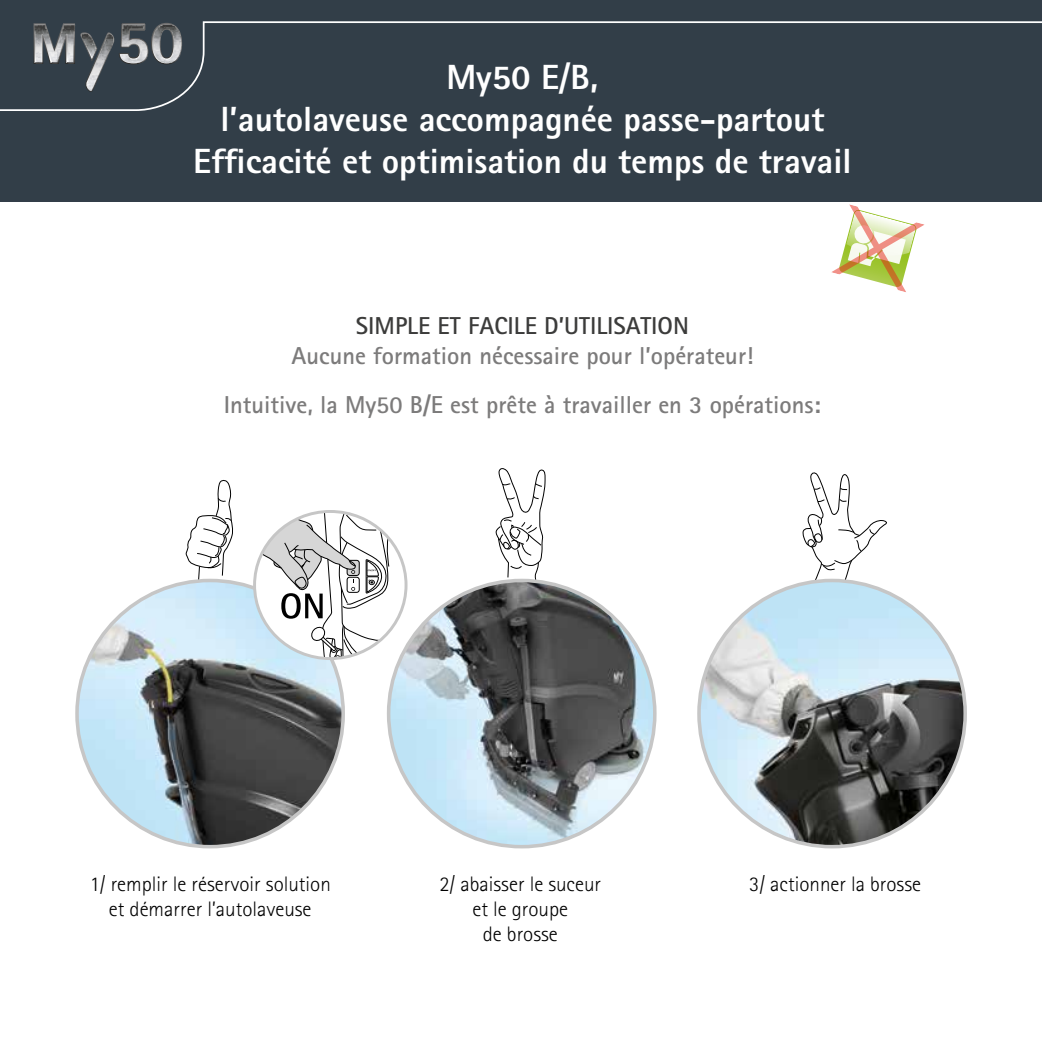
<style>
.page{position:relative;width:1042px;height:1042px;background:#fff}
.page>*{position:absolute;margin:0;border:0;box-sizing:border-box;transform-origin:0 0}
.t1{font:800 35px/42px "Rotis Sans Serif";color:#fff;text-align:center}
.t2{font:700 24.5px "Rotis Sans Serif";color:#7c7b7b}
.t3{font:700 24.5px "Rotis Sans Serif";color:#3c3c3b}
.t4{font:300 21px/25.2px "Rotis Sans Serif";color:#000;text-align:center}
</style>
<div class="page">
<div style="left:0;top:0;width:1042px;height:202px;background:#323e48"></div>
<svg style="left:802px;top:472px;width:85px;height:116px"></svg>
<svg style="left:186px;top:479px;width:47px;height:102px"></svg>
<svg style="left:495px;top:468px;width:51px;height:113px"></svg>
<img style="left:77px;top:580px;width:266px;height:266px;border-radius:133px">
<img style="left:389px;top:580px;width:266px;height:266px;border-radius:133px">
<img style="left:699px;top:580px;width:266px;height:266px;border-radius:133px">
<svg style="left:254px;top:511px;width:152px;height:147px"></svg>
<div style="left:253px;top:510px;width:154px;height:150px;border:3px solid #c6c6c6;border-radius:50%"></div>
<svg style="left:831px;top:204px;width:94px;height:88px"></svg>
<div style="left:3px;top:0;width:85px;height:94px;background:#323e48"></div>
<div style="left:49px;top:2px;width:96px;height:121px;background:#323e48"></div>
<img style="left:88px;top:0;width:33px;height:94px">
<svg style="left:34px;top:23px;width:87px;height:69px;background:#565e64"></svg>
<img style="left:121px;top:0;width:92px;height:94px">
<h1 class="t1" style="left:193px;top:56px;width:660px">My50 E/B,<br>l’autolaveuse accompagnée passe-partout<br>Efficacité et optimisation du temps de travail</h1>
<p class="t3" style="left:356px;top:311px;width:334px">SIMPLE ET FACILE D’UTILISATION</p>
<p class="t2" style="left:291px;top:340px;width:463px">Aucune formation nécessaire pour l’opérateur!</p>
<p class="t2" style="left:224px;top:389px;width:598px">Intuitive, la My50 B/E est prête à travailler en 3 opérations:</p>
<p class="t4" style="left:90px;top:871px;width:243px">1/ remplir le réservoir solution et démarrer l’autolaveuse</p>
<p class="t4" style="left:439px;top:871px;width:163px">2/ abaisser le suceur et le groupe<br>de brosse</p>
<p class="t4" style="left:749px;top:871px;width:173px">3/ actionner la brosse</p>
</div>
